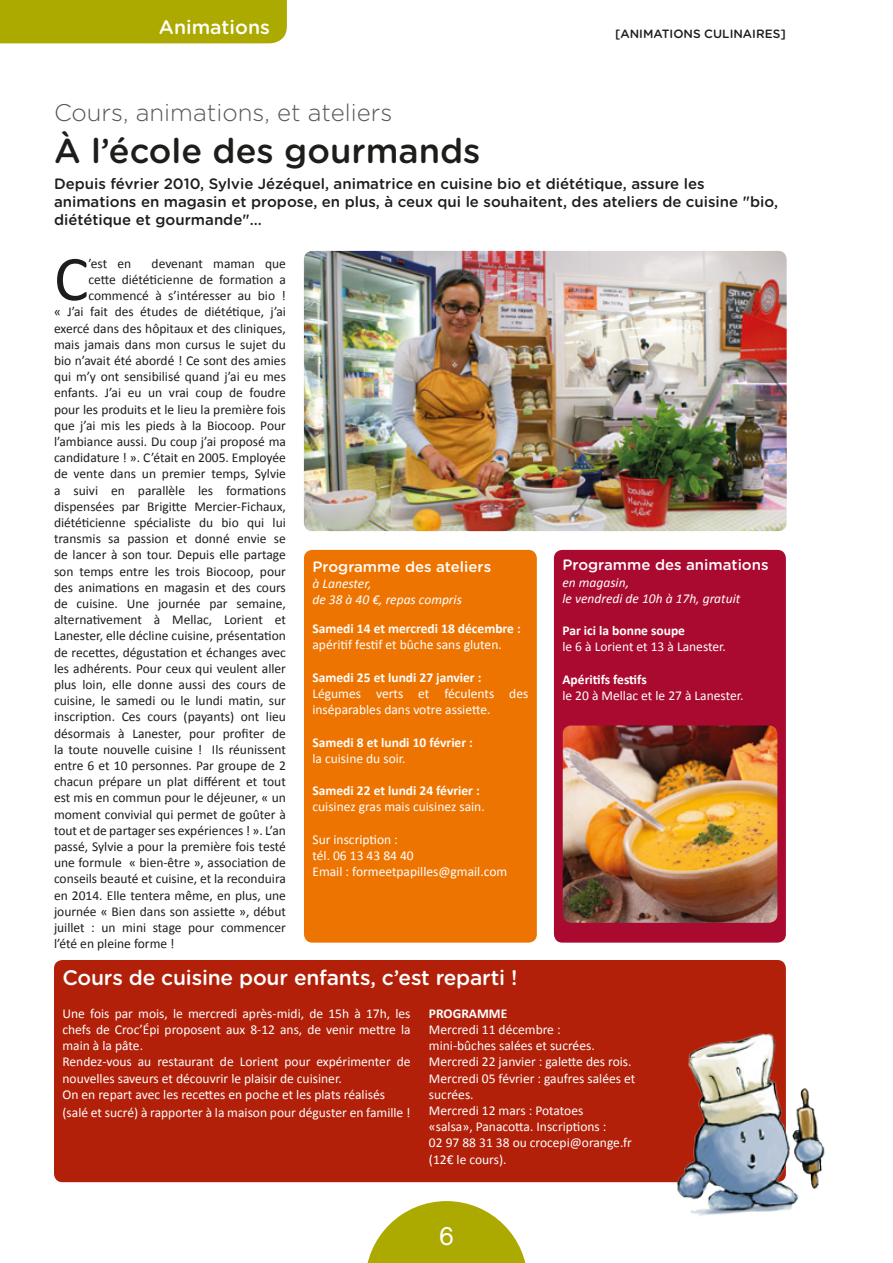
<style>
.page{position:relative;width:893px;height:1263px;background:#fff}
.page>*{position:absolute;margin:0;border:0;box-sizing:border-box;transform-origin:0 0}
.t1{font:64.5px "Calibri";color:#1d1d1b}
.surtitre{font:500 34.5px "Gotham Rounded";color:#1d1d1b}
.t2{font:25.5px "Chalet London Nineteen Eighty";color:#fff}
.surtitre-2{font:300 24px "Gotham Rounded";color:#575756}
.t3{font:500 21px "Gotham Rounded";letter-spacing:-.01em;color:#fff}
.t4{font:500 19.5px "Gotham Rounded";color:#fff}
.chapeau{font:500 15px/18px "Gotham Rounded";color:#1d1d1b}
.t5{font:500 15px "Gotham Rounded";color:#fff}
.t6{font:13.5px "Calibri";color:#1d1d1b}
.t7{font:13.5px/16.2px "Calibri";color:#fff}
.t8{font:700 13.5px "Calibri";color:#fff}
.t9{font:italic 13.5px "Calibri";color:#fff}
.t10{font:500 12px "Gotham Rounded";color:#1d1d1b}
</style>
<div class="page">
<div style="left:0;top:0;width:287px;height:43px;background:#acaa00"></div>
<div style="left:54px;top:960px;width:732px;height:222px;background:#b2200a;border-radius:9px"></div>
<img style="left:304px;top:251px;width:483px;height:280px">
<div style="left:304px;top:550px;width:233px;height:393px;background:#ee7402;border-radius:9px"></div>
<div style="left:554px;top:550px;width:232px;height:393px;background:#ab0a30;border-radius:9px"></div>
<img style="left:563px;top:725px;width:214px;height:198px">
<img style="left:646px;top:1023px;width:179px;height:193px">
<svg style="left:367px;top:1201px;width:159px;height:62px"></svg>
<h3 class="t4" style="left:159px;top:13px;width:112px">Animations</h3>
<p class="t10" style="left:615px;top:25px;width:172px">[ANIMATIONS CULINAIRES]</p>
<p class="surtitre-2" style="left:54px;top:97px;width:340px">Cours, animations, et ateliers</p>
<p class="surtitre" style="left:54px;top:126px;width:428px">À l’école des gourmands</p>
<p class="chapeau" style="left:54px;top:174px;width:725px">Depuis février 2010, Sylvie Jézéquel, animatrice en cuisine bio et diététique, assure les animations en magasin et propose, en plus, à ceux qui le souhaitent, des ateliers de cuisine "bio, diététique et gourmande"...</p>
<p class="t1" style="left:54px;top:238px;width:36px">C</p>
<p class="t6" style="left:88px;top:255px;width:44px">’est en</p>
<p class="t6" style="left:152px;top:255px;width:136px">devenant maman que</p>
<p class="t6" style="left:88px;top:271px;width:199px">cette diététicienne de formation a</p>
<p class="t6" style="left:88px;top:287px;width:199px">commencé à s’intéresser au bio !</p>
<p class="t6" style="left:54px;top:303px;width:233px">« J’ai fait des études de diététique, j’ai</p>
<p class="t6" style="left:54px;top:320px;width:233px">exercé dans des hôpitaux et des cliniques,</p>
<p class="t6" style="left:54px;top:336px;width:233px">mais jamais dans mon cursus le sujet du</p>
<p class="t6" style="left:54px;top:352px;width:233px">bio n’avait été abordé ! Ce sont des amies</p>
<p class="t6" style="left:54px;top:368px;width:233px">qui m’y ont sensibilisé quand j’ai eu mes</p>
<p class="t6" style="left:54px;top:384px;width:233px">enfants. J’ai eu un vrai coup de foudre</p>
<p class="t6" style="left:54px;top:401px;width:233px">pour les produits et le lieu la première fois</p>
<p class="t6" style="left:54px;top:417px;width:233px">que j’ai mis les pieds à la Biocoop. Pour</p>
<p class="t6" style="left:54px;top:433px;width:233px">l’ambiance aussi. Du coup j’ai proposé ma</p>
<p class="t6" style="left:54px;top:449px;width:233px">candidature ! ». C’était en 2005. Employée</p>
<p class="t6" style="left:54px;top:465px;width:233px">de vente dans un premier temps, Sylvie</p>
<p class="t6" style="left:54px;top:482px;width:233px">a suivi en parallèle les formations</p>
<p class="t6" style="left:54px;top:498px;width:233px">dispensées par Brigitte Mercier-Fichaux,</p>
<p class="t6" style="left:54px;top:514px;width:233px">diététicienne spécialiste du bio qui lui</p>
<p class="t6" style="left:54px;top:530px;width:233px">transmis sa passion et donné envie se</p>
<p class="t6" style="left:54px;top:546px;width:233px">de lancer à son tour. Depuis elle partage</p>
<p class="t6" style="left:54px;top:563px;width:233px">son temps entre les trois Biocoop, pour</p>
<p class="t6" style="left:54px;top:579px;width:233px">des animations en magasin et des cours</p>
<p class="t6" style="left:54px;top:595px;width:233px">de cuisine. Une journée par semaine,</p>
<p class="t6" style="left:54px;top:611px;width:233px">alternativement à Mellac, Lorient et</p>
<p class="t6" style="left:54px;top:627px;width:233px">Lanester, elle décline cuisine, présentation</p>
<p class="t6" style="left:54px;top:644px;width:233px">de recettes, dégustation et échanges avec</p>
<p class="t6" style="left:54px;top:660px;width:233px">les adhérents. Pour ceux qui veulent aller</p>
<p class="t6" style="left:54px;top:676px;width:233px">plus loin, elle donne aussi des cours de</p>
<p class="t6" style="left:54px;top:692px;width:233px">cuisine, le samedi ou le lundi matin, sur</p>
<p class="t6" style="left:54px;top:708px;width:233px">inscription. Ces cours (payants) ont lieu</p>
<p class="t6" style="left:54px;top:725px;width:233px">désormais à Lanester, pour profiter de</p>
<p class="t6" style="left:54px;top:741px;width:233px">la toute nouvelle cuisine ! Ils réunissent</p>
<p class="t6" style="left:54px;top:757px;width:233px">entre 6 et 10 personnes. Par groupe de 2</p>
<p class="t6" style="left:54px;top:773px;width:233px">chacun prépare un plat différent et tout</p>
<p class="t6" style="left:54px;top:789px;width:233px">est mis en commun pour le déjeuner, « un</p>
<p class="t6" style="left:54px;top:806px;width:233px">moment convivial qui permet de goûter à</p>
<p class="t6" style="left:54px;top:822px;width:233px">tout et de partager ses expériences ! ». L’an</p>
<p class="t6" style="left:54px;top:838px;width:233px">passé, Sylvie a pour la première fois testé</p>
<p class="t6" style="left:54px;top:854px;width:233px">une formule « bien-être », association de</p>
<p class="t6" style="left:54px;top:870px;width:233px">conseils beauté et cuisine, et la reconduira</p>
<p class="t6" style="left:54px;top:887px;width:233px">en 2014. Elle tentera même, en plus, une</p>
<p class="t6" style="left:54px;top:903px;width:233px">journée « Bien dans son assiette », début</p>
<p class="t6" style="left:54px;top:919px;width:233px">juillet : un mini stage pour commencer</p>
<p class="t6" style="left:54px;top:935px;width:122px">l’été en pleine forme !</p>
<p class="t3" style="left:63px;top:963px;width:456px">Cours de cuisine pour enfants, c’est reparti !</p>
<p class="t7" style="left:63px;top:1005px;width:350px;text-align:justify">Une fois par mois, le mercredi après-midi, de 15h à 17h, les chefs de Croc’Épi proposent aux 8-12 ans, de venir mettre la main à la pâte.</p>
<p class="t7" style="left:63px;top:1054px;width:349px">Rendez-vous au restaurant de Lorient pour expérimenter de nouvelles saveurs et découvrir le plaisir de cuisiner.</p>
<p class="t7" style="left:63px;top:1086px;width:324px">On en repart avec les recettes en poche et les plats réalisés</p>
<p class="t7" style="left:63px;top:1104px;width:350px">(salé et sucré) à rapporter à la maison pour déguster en famille !</p>
<p class="t5" style="left:562px;top:554px;width:208px">Programme des animations</p>
<p class="t9" style="left:562px;top:573px;width:68px">en magasin,</p>
<p class="t9" style="left:562px;top:589px;width:179px">le vendredi de 10h à 17h, gratuit</p>
<p class="t8" style="left:562px;top:622px;width:124px">Par ici la bonne soupe</p>
<p class="t7" style="left:562px;top:639px;width:165px">le 6 à Lorient et 13 à Lanester.</p>
<p class="t8" style="left:562px;top:671px;width:86px">Apéritifs festifs</p>
<p class="t7" style="left:562px;top:687px;width:183px">le 20 à Mellac et le 27 à Lanester.</p>
<p class="t5" style="left:312px;top:556px;width:180px">Programme des ateliers</p>
<p class="t9" style="left:312px;top:574px;width:60px">à Lanester,</p>
<p class="t9" style="left:312px;top:591px;width:151px">de 38 à 40 €, repas compris</p>
<p class="t8" style="left:312px;top:620px;width:210px">Samedi 14 et mercredi 18 décembre :</p>
<p class="t7" style="left:312px;top:637px;width:191px">apéritif festif et bûche sans gluten.</p>
<p class="t8" style="left:312px;top:669px;width:170px">Samedi 25 et lundi 27 janvier :</p>
<p class="t7" style="left:312px;top:685px;width:217px">Légumes verts et féculents des inséparables dans votre assiette.</p>
<p class="t8" style="left:312px;top:733px;width:162px">Samedi 8 et lundi 10 février :</p>
<p class="t7" style="left:312px;top:750px;width:95px">la cuisine du soir.</p>
<p class="t8" style="left:312px;top:782px;width:169px">Samedi 22 et lundi 24 février :</p>
<p class="t7" style="left:312px;top:799px;width:174px">cuisinez gras mais cuisinez sain.</p>
<p class="t7" style="left:312px;top:831px;width:87px">Sur inscription :</p>
<p class="t7" style="left:312px;top:847px;width:103px">tél. 06 13 43 84 40</p>
<p class="t7" style="left:312px;top:863px;width:196px">Email : formeetpapilles@gmail.com</p>
<p class="t8" style="left:429px;top:1004px;width:80px">PROGRAMME</p>
<p class="t7" style="left:429px;top:1021px;width:133px">Mercredi 11 décembre :</p>
<p class="t7" style="left:429px;top:1037px;width:167px">mini-bûches salées et sucrées.</p>
<p class="t7" style="left:429px;top:1054px;width:204px">Mercredi 22 janvier : galette des rois.</p>
<p class="t7" style="left:429px;top:1070px;width:208px">Mercredi 05 février : gaufres salées et sucrées.</p>
<p class="t7" style="left:429px;top:1102px;width:204px">Mercredi 12 mars : Potatoes<br>«salsa», Panacotta. Inscriptions :<br>02 97 88 31 38 ou crocepi@orange.fr (12€ le cours).</p>
<h3 class="t2" style="left:439px;top:1221px;width:16px">6</h3>
</div>
